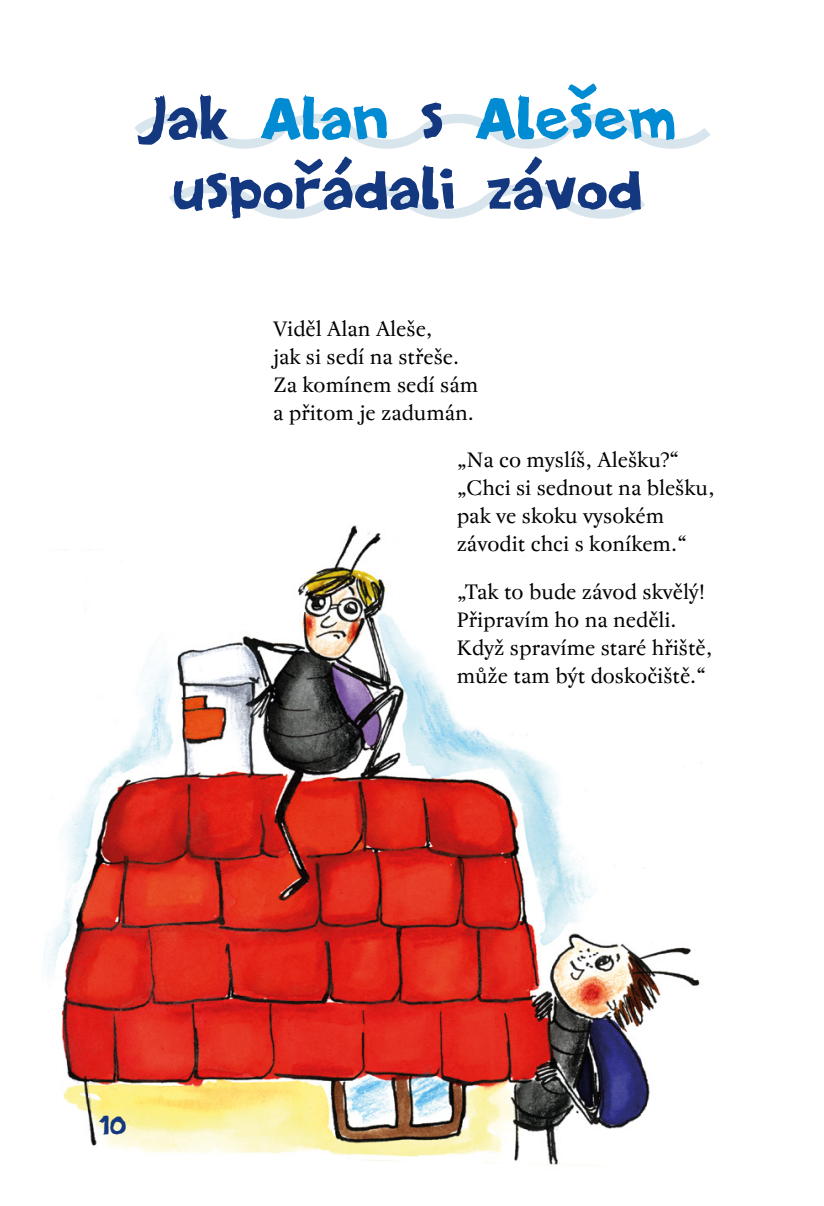
<style>
.page{position:relative;width:824px;height:1206px;background:#fff}
.page>*{position:absolute;margin:0;border:0;box-sizing:border-box;transform-origin:0 0}
.t1{font:78.75px/70px "PF Amateur Flat Solid";color:#14387f;text-align:center}
.t2{font:35px "PF Amateur Flat Solid";color:#14387f}
.t3{font:21px/28px "Regent Pro";color:#000}
.s1{color:#008bd2}
</style>
<div class="page">
<img style="left:43px;top:525px;width:659px;height:640px">
<svg style="left:134px;top:114px;width:577px;height:35px"></svg>
<svg style="left:169px;top:184px;width:476px;height:35px"></svg>
<h1 class="t1" style="left:137px;top:82px;width:541px">Jak <span class="s1">Alan</span> s <span class="s1">Alešem </span>uspořádali závod</h1>
<p class="t3" style="left:273px;top:315px;width:207px">Viděl Alan Aleše,<br>jak si sedí na střeše.<br>Za komínem sedí sám a přitom je zadumán.</p>
<p class="t3" style="left:456px;top:446px;width:259px">„Na co myslíš, Alešku?“ „Chci si sednout na blešku, pak ve skoku vysokém závodit chci s koníkem.“</p>
<p class="t3" style="left:456px;top:578px;width:257px">„Tak to bude závod skvělý!<br>Připravím ho na neděli.<br>Když spravíme staré hřiště, může tam být doskočiště.“</p>
<h2 class="t2" style="left:99px;top:1104px;width:29px">10</h2>
</div>
